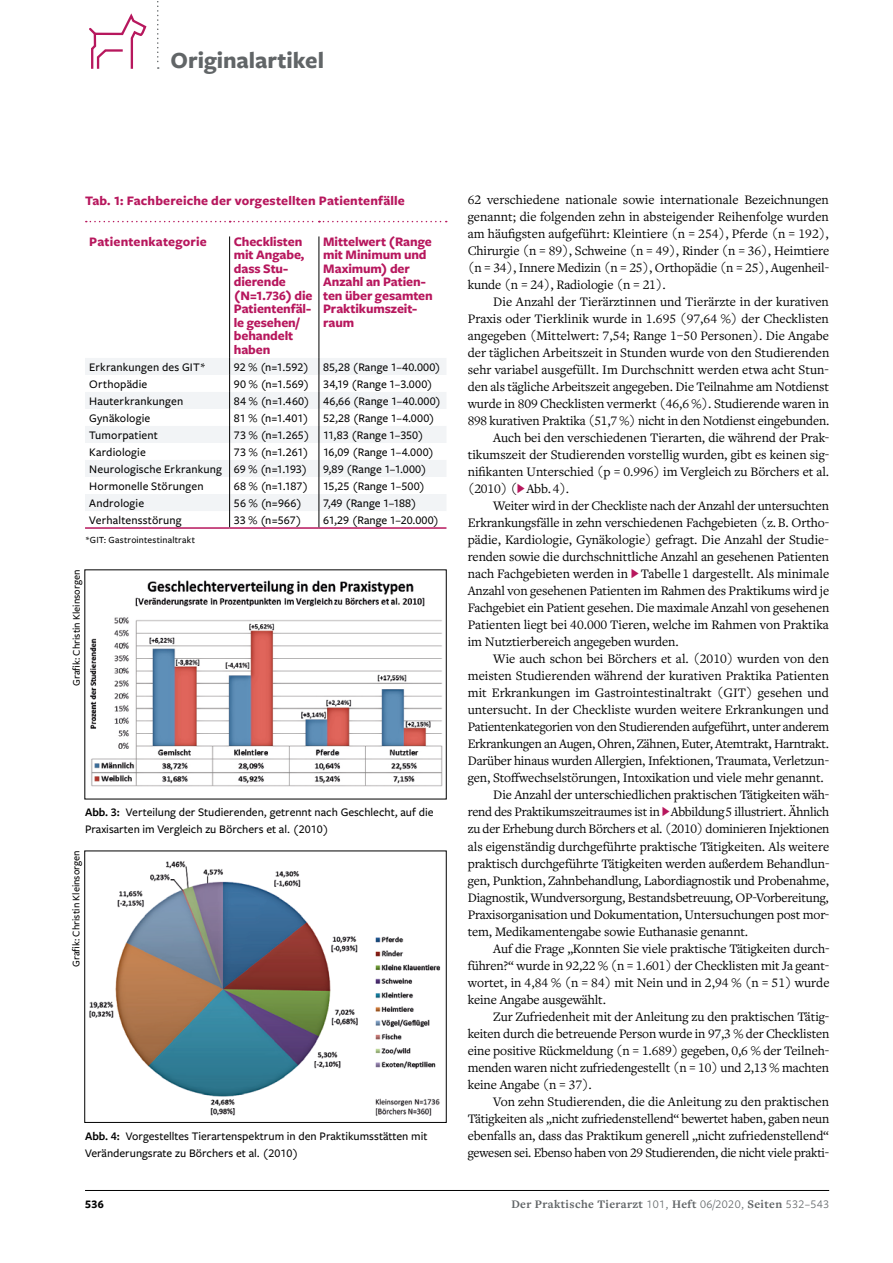
<style>
.page{position:relative;width:893px;height:1263px;background:#fff}
.page>*{position:absolute;margin:0;border:0;box-sizing:border-box;transform-origin:0 0}
.t1{font:700 24px "Freight Sans Pro";color:#616567}
.t2{font:13.5px/17px "Freight Text Pro";letter-spacing:-.01em;color:#000;text-align:justify}
.t3{font:700 13.5px/13.5px "Freight Sans Pro";letter-spacing:-.005em;color:#b7175d}
.t4{font:700 13.5px "Freight Sans Pro";letter-spacing:.015em;color:#b7175d}
.t5{font:500 12px/17px "Freight Sans Pro";letter-spacing:.005em;color:#000}
.t6{font:700 12px "Freight Text Pro";letter-spacing:.03em;color:#616567}
.t7{font:700 12px "Freight Sans Pro";color:#000}
.t8{font:500 10.5px "Freight Sans Pro";color:#000}
.t9{font:500 9.75px "Freight Sans Pro";letter-spacing:.02em;color:#000}
.s1{font-weight:600}
.s2{font-family:"Freight Sans Pro";font-weight:400}
</style>
<div class="page">
<hr style="left:85px;top:1190px;width:744px;height:1px;background:#000">
<svg style="left:157px;top:1px;width:2px;height:68px"></svg>
<svg style="left:89px;top:13px;width:58px;height:56px"></svg>
<svg style="left:85px;top:358px;width:361px;height:153px;fill:#f2f4f6"></svg>
<svg style="left:86px;top:221px;width:361px;height:1px"></svg>
<hr style="left:229px;top:236px;width:1px;height:122px;background:#000">
<hr style="left:85px;top:527px;width:145px;height:2px;background:#b7175d">
<hr style="left:230px;top:527px;width:89px;height:2px;background:#b7175d">
<hr style="left:319px;top:527px;width:127px;height:2px;background:#b7175d">
<hr style="left:319px;top:236px;width:1px;height:122px;background:#000">
<svg style="left:229px;top:358px;width:1px;height:169px"></svg>
<svg style="left:319px;top:358px;width:1px;height:169px"></svg>
<img style="left:90px;top:580px;width:353px;height:207px">
<img style="left:89px;top:861px;width:352px;height:255px">
<div style="left:84px;top:851px;width:362px;height:272px;border:1px solid #000"></div>
<h1 class="t1" style="left:170px;top:44px;width:155px">Originalartikel</h1>
<p class="t3" style="left:85px;top:193px;width:321px">Tab. 1: Fachbereiche der vorgestellten Patientenfälle</p>
<p class="t4" style="left:89px;top:232px;width:119px">Patientenkategorie</p>
<p class="t3" style="left:234px;top:234px;width:80px">Checklisten mit Angabe, dass Stu&shy;dierende (N=1.736) die<br>Patientenfäl&shy;le gesehen/ behandelt haben</p>
<p class="t3" style="left:323px;top:234px;width:111px">Mittelwert (Range mit Minimum und<br>Maximum) der<br>Anzahl an Patien&shy;ten über gesamten<br>Praktikumszeit&shy;raum</p>
<p class="t5" style="left:89px;top:358px;width:118px">Erkrankungen des GIT*</p>
<p class="t5" style="left:234px;top:358px;width:208px">92 % (n=1.592) 85,28 (Range 1–40.000)</p>
<p class="t5" style="left:89px;top:375px;width:59px">Orthopädie</p>
<p class="t5" style="left:234px;top:375px;width:200px">90 % (n=1.569) 34,19 (Range 1–3.000)</p>
<p class="t5" style="left:89px;top:392px;width:95px">Hauterkrankungen</p>
<p class="t5" style="left:234px;top:392px;width:209px">84 % (n=1.460) 46,66 (Range 1–40.000)</p>
<p class="t5" style="left:89px;top:409px;width:62px">Gynäkologie</p>
<p class="t5" style="left:234px;top:409px;width:202px">81 % (n=1.401) 52,28 (Range 1–4.000)</p>
<p class="t5" style="left:89px;top:426px;width:70px">Tumorpatient</p>
<p class="t5" style="left:234px;top:426px;width:191px">73 % (n=1.265) 11,83 (Range 1–350)</p>
<p class="t5" style="left:89px;top:443px;width:58px">Kardiologie</p>
<p class="t5" style="left:89px;top:443px;width:346px;text-indent:145px">73 % (n=1.261) 16,09 (Range 1–4.000)<br>Neurologische Erkrankung 69 % (n=1.193)</p>
<p class="t5" style="left:323px;top:460px;width:105px">9,89 (Range 1–1.000)</p>
<p class="t5" style="left:89px;top:477px;width:116px">Hormonelle Störungen</p>
<p class="t5" style="left:234px;top:477px;width:193px">68 % (n=1.187) 15,25 (Range 1–500)</p>
<p class="t5" style="left:89px;top:494px;width:56px">Andrologie</p>
<p class="t5" style="left:234px;top:494px;width:70px">56 % (n=966)</p>
<p class="t5" style="left:323px;top:494px;width:95px">7,49 (Range 1–188)</p>
<p class="t5" style="left:89px;top:511px;width:94px">Verhaltensstörung</p>
<p class="t5" style="left:234px;top:511px;width:70px">33 % (n=567)</p>
<p class="t5" style="left:323px;top:511px;width:117px">61,29 (Range 1–20.000)</p>
<p class="t9" style="left:85px;top:533px;width:112px">*GIT: Gastrointestinaltrakt</p>
<p class="t8" style="left:69px;top:686px;width:118px;rotate:-90deg">Grafik: Christin Kleinsorgen</p>
<p class="t5" style="left:85px;top:804px;width:350px"><span class="s1">Abb. 3:</span> Verteilung der Studierenden, getrennt nach Geschlecht, auf die<br>Praxisarten im Vergleich zu Börchers et al. (2010)</p>
<p class="t8" style="left:69px;top:967px;width:118px;rotate:-90deg">Grafik: Christin Kleinsorgen</p>
<p class="t5" style="left:85px;top:1127px;width:344px"><span class="s1">Abb. 4:</span> Vorgestelltes Tierartenspektrum in den Praktikumsstätten mit<br>Veränderungsrate zu Börchers et al. (2010)</p>
<p class="t2" style="left:468px;top:191px;width:363px">62 verschiedene nationale sowie internationale Bezeichnungen genannt; die folgenden zehn in absteigender Reihenfolge wurden am häufigsten aufgeführt: Kleintiere (n = 254), Pferde (n = 192), Chirurgie (n = 89), Schweine (n = 49), Rinder (n = 36), Heimtiere (n = 34), Innere Medizin (n = 25), Orthopädie (n = 25), Augenheil&shy;kunde (n = 24), Radiologie (n = 21).</p>
<p class="t2" style="left:493px;top:293px;width:337px">Die Anzahl der Tierärztinnen und Tierärzte in der kurativen</p>
<p class="t2" style="left:468px;top:310px;width:363px">Praxis oder Tierklinik wurde in 1.695 (97,64 %) der Checklisten</p>
<p class="t2" style="left:468px;top:327px;width:363px">angegeben (Mittelwert: 7,54; Range 1–50 Personen). Die Angabe</p>
<p class="t2" style="left:468px;top:344px;width:363px">der täglichen Arbeitszeit in Stunden wurde von den Studierenden</p>
<p class="t2" style="left:468px;top:361px;width:363px">sehr variabel ausgefüllt. Im Durchschnitt werden etwa acht Stun-</p>
<p class="t2" style="left:468px;top:378px;width:363px">den als tägliche Arbeitszeit angegeben. Die Teilnahme am Notdienst</p>
<p class="t2" style="left:468px;top:395px;width:363px">wurde in 809 Checklisten vermerkt (46,6 %). Studierende waren in</p>
<p class="t2" style="left:468px;top:412px;width:363px">898 kurativen Praktika (51,7 %) nicht in den Notdienst eingebunden.</p>
<p class="t2" style="left:493px;top:429px;width:337px">Auch bei den verschiedenen Tierarten, die während der Prak-</p>
<p class="t2" style="left:468px;top:446px;width:363px">tikumszeit der Studierenden vorstellig wurden, gibt es keinen sig-</p>
<p class="t2" style="left:468px;top:463px;width:363px">nifikanten Unterschied (p = 0.996) im Vergleich zu Börchers et al.</p>
<p class="t2" style="left:468px;top:480px;width:103px">(2010) ( Abb.4).</p>
<p class="t2" style="left:493px;top:497px;width:337px">Weiter wird in der Checkliste nach der Anzahl der untersuchten</p>
<p class="t2" style="left:468px;top:514px;width:363px">Erkrankungsfälle in zehn verschiedenen Fachgebieten (z.B. Ortho-</p>
<p class="t2" style="left:468px;top:531px;width:363px">pädie, Kardiologie, Gynäkologie) gefragt. Die Anzahl der Studie-</p>
<p class="t2" style="left:468px;top:548px;width:363px">renden sowie die durchschnittliche Anzahl an gesehenen Patienten</p>
<p class="t2" style="left:468px;top:565px;width:363px">nach Fachgebieten werden in Tabelle 1 dargestellt. Als minimale</p>
<p class="t2" style="left:468px;top:582px;width:363px">Anzahl von gesehenen Patienten im Rahmen des Praktikums wird je</p>
<p class="t2" style="left:468px;top:599px;width:363px">Fachgebiet ein Patient gesehen. Die maximale Anzahl von gesehenen</p>
<p class="t2" style="left:468px;top:616px;width:363px">Patienten liegt bei 40.000 Tieren, welche im Rahmen von Praktika</p>
<p class="t2" style="left:468px;top:633px;width:213px">im Nutztierbereich angegeben wurden.</p>
<p class="t2" style="left:493px;top:650px;width:337px">Wie auch schon bei Börchers et al. (2010) wurden von den</p>
<p class="t2" style="left:468px;top:667px;width:363px">meisten Studierenden während der kurativen Praktika Patienten</p>
<p class="t2" style="left:468px;top:684px;width:363px">mit Erkrankungen im Gastrointestinaltrakt (GIT) gesehen und</p>
<p class="t2" style="left:468px;top:701px;width:363px">untersucht. In der Checkliste wurden weitere Erkrankungen und</p>
<p class="t2" style="left:468px;top:718px;width:363px">Patientenkategorien von den Studierenden aufgeführt, unter anderem</p>
<p class="t2" style="left:468px;top:735px;width:363px">Erkrankungen an Augen, Ohren, Zähnen, Euter, Atemtrakt, Harntrakt.</p>
<p class="t2" style="left:468px;top:752px;width:363px">Darüber hinaus wurden Allergien, Infektionen, Traumata, Verletzun-</p>
<p class="t2" style="left:468px;top:769px;width:358px">gen, Stoffwechselstörungen, Intoxikation und viele mehr genannt.</p>
<p class="t2" style="left:493px;top:786px;width:337px">Die Anzahl der unterschiedlichen praktischen Tätigkeiten wäh-</p>
<p class="t2" style="left:468px;top:803px;width:363px">rend des Praktikumszeitraumes ist in Abbildung5 illustriert. Ähnlich</p>
<p class="t2" style="left:468px;top:820px;width:363px">zu der Erhebung durch Börchers et al. (2010) dominieren Injektionen</p>
<p class="t2" style="left:468px;top:837px;width:363px">als eigenständig durchgeführte praktische Tätigkeiten. Als weitere</p>
<p class="t2" style="left:468px;top:854px;width:363px">praktisch durchgeführte Tätigkeiten werden außerdem Behandlun-</p>
<p class="t2" style="left:468px;top:871px;width:363px">gen, Punktion, Zahnbehandlung, Labordiagnostik und Probenahme,</p>
<p class="t2" style="left:468px;top:888px;width:363px">Diagnostik, Wundversorgung, Bestandsbetreuung, OP-Vorbereitung,</p>
<p class="t2" style="left:468px;top:905px;width:363px">Praxisorganisation und Dokumentation, Untersuchungen post mor-</p>
<p class="t2" style="left:468px;top:922px;width:282px">tem, Medikamentengabe sowie Euthanasie genannt.</p>
<p class="t2" style="left:493px;top:939px;width:338px">Auf die Frage „Konnten Sie viele praktische Tätigkeiten durch-</p>
<p class="t2" style="left:468px;top:956px;width:363px">führen?“ wurde in 92,22 % (n = 1.601) der Checklisten mit Ja geant-</p>
<p class="t2" style="left:468px;top:973px;width:363px">wortet, in 4,84 % (n = 84) mit Nein und in 2,94 % (n = 51) wurde</p>
<p class="t2" style="left:468px;top:990px;width:140px">keine Angabe ausgewählt.</p>
<p class="t2" style="left:493px;top:1007px;width:338px">Zur Zufriedenheit mit der Anleitung zu den praktischen Tätig-</p>
<p class="t2" style="left:468px;top:1024px;width:363px">keiten durch die betreuende Person wurde in 97,3 % der Checklisten</p>
<p class="t2" style="left:468px;top:1041px;width:363px">eine positive Rückmeldung (n = 1.689) gegeben, 0,6 % der Teilneh-</p>
<p class="t2" style="left:468px;top:1058px;width:363px">menden waren nicht zufriedengestellt (n = 10) und 2,13 % machten</p>
<p class="t2" style="left:468px;top:1075px;width:126px">keine Angabe (n = 37).</p>
<p class="t2" style="left:493px;top:1092px;width:337px">Von zehn Studierenden, die die Anleitung zu den praktischen</p>
<p class="t2" style="left:468px;top:1109px;width:363px">Tätigkeiten als „nicht zufriedenstellend“ bewertet haben, gaben neun</p>
<p class="t2" style="left:468px;top:1126px;width:363px">ebenfalls an, dass das Praktikum generell „nicht zufriedenstellend“</p>
<p class="t2" style="left:468px;top:1143px;width:363px">gewesen sei. Ebenso haben von 29 Studierenden, die nicht viele prakti-</p>
<p class="t7" style="left:85px;top:1195px;width:20px">536</p>
<p class="t6" style="left:511px;top:1196px;width:319px">Der Praktische Tierarzt <span class="s2">101,</span> Heft <span class="s2">06/2020,</span> Seiten <span class="s2">532–543</span></p>
</div>
